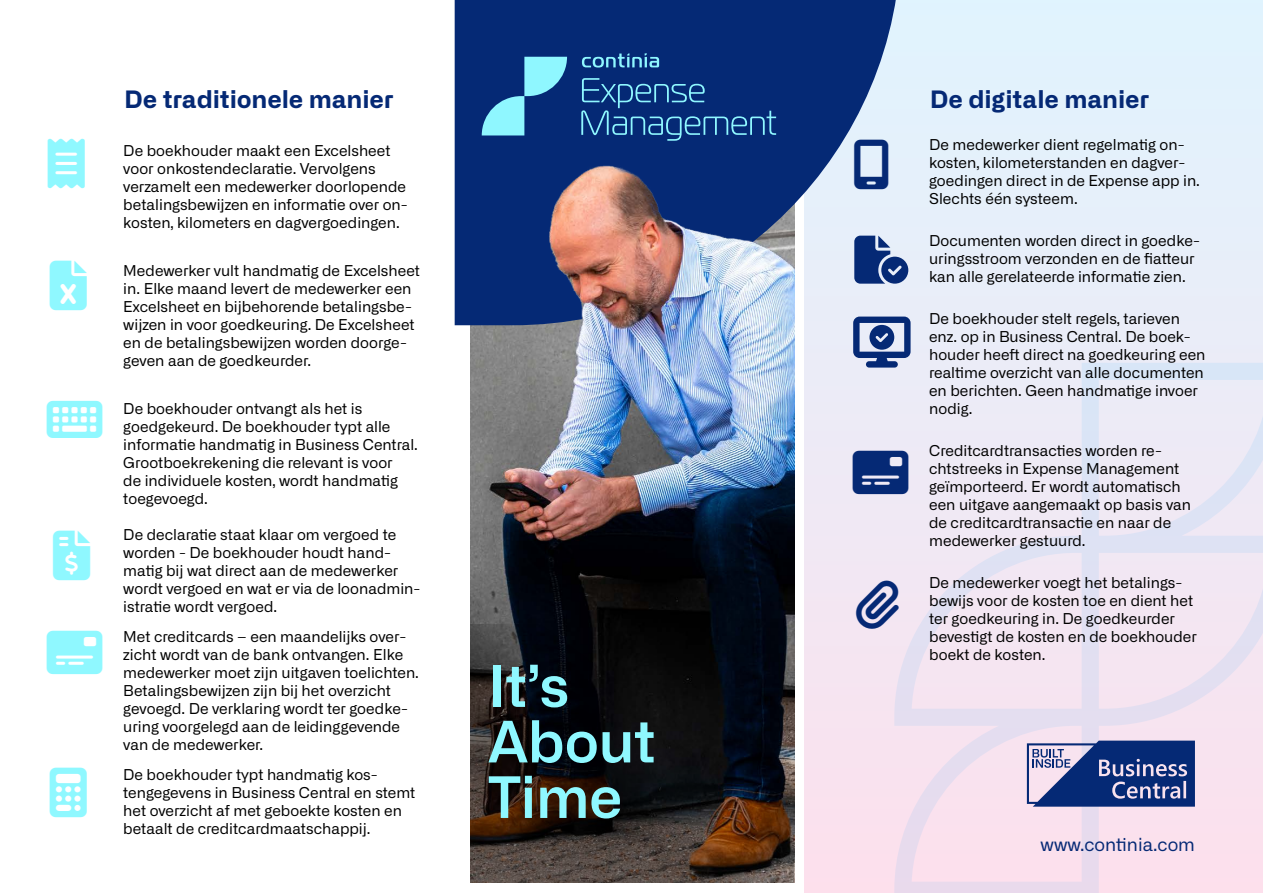
<style>
.page{position:relative;width:1263px;height:893px;background:#fff}
.page>*{position:absolute;margin:0;border:0;box-sizing:border-box;transform-origin:0 0}
.t1{font:600 57.15px/55.5px "Alliance No.2";color:#8ff8ff}
.t2{font:700 24px "Alliance No.2";letter-spacing:.02em;color:#052975}
.t3{font:18px "Alliance No.2";color:#052975}
.t4{font:15px/18px "Alliance No.2";color:#000}
</style>
<div class="page">
<div style="left:805px;top:0;width:458px;height:893px;background:linear-gradient(to right,#efe9f5,#e1f3fd)"></div>
<svg style="left:894px;top:363px;width:369px;height:530px;background:#efe4f1"></svg>
<img style="left:470px;top:325px;width:324px;height:299px">
<svg style="left:455px;top:0;width:446px;height:325px;background:#46629b"></svg>
<svg style="left:854px;top:236px;width:54px;height:48px;background:#49659d"></svg>
<svg style="left:853px;top:317px;width:57px;height:51px;background:#647aab"></svg>
<img style="left:470px;top:138px;width:323px;height:378px">
<svg style="left:470px;top:624px;width:324px;height:258px;background:#211b19"></svg>
<svg style="left:582px;top:53px;width:77px;height:15px"></svg>
<svg style="left:581px;top:78px;width:195px;height:63px;background:#174587"></svg>
<svg style="left:482px;top:57px;width:85px;height:78px;background:#3c7bac"></svg>
<svg style="left:1027px;top:741px;width:168px;height:66px;background:#475c96"></svg>
<div style="left:854px;top:140px;width:34px;height:49px;background:#e5f0fb"></div>
<div style="left:853px;top:451px;width:55px;height:43px;background:#eeeaf5"></div>
<div style="left:855px;top:580px;width:44px;height:51px;background:#f3e6f2"></div>
<h2 class="t2" style="left:124px;top:83px;width:270px">De traditionele manier</h2>
<p class="t4" style="left:123px;top:141px;width:286px">De boekhouder maakt een Excelsheet voor onkostendeclaratie. Vervolgens verzamelt een medewerker doorlopende betalingsbewijzen en informatie over on&shy;kosten, kilometers en dagvergoedingen.</p>
<p class="t4" style="left:123px;top:261px;width:298px">Medewerker vult handmatig de Excelsheet in. Elke maand levert de medewerker een Excelsheet en bijbehorende betalingsbe&shy;wijzen in voor goedkeuring. De Excelsheet en de betalingsbewijzen worden doorge&shy;geven aan de goedkeurder.</p>
<p class="t4" style="left:123px;top:399px;width:296px">De boekhouder ontvangt als het is goedgekeurd. De boekhouder typt alle informatie handmatig in Business Central.<br>Grootboekrekening die relevant is voor<br>de individuele kosten, wordt handmatig toegevoegd.</p>
<p class="t4" style="left:123px;top:525px;width:299px">De declaratie staat klaar om vergoed te worden - De boekhouder houdt hand&shy;matig bij wat direct aan de medewerker wordt vergoed en wat er via de loonadmin&shy;istratie wordt vergoed.</p>
<p class="t4" style="left:123px;top:627px;width:297px">Met creditcards – een maandelijks over&shy;zicht wordt van de bank ontvangen. Elke medewerker moet zijn uitgaven toelichten.<br>Betalingsbewijzen zijn bij het overzicht gevoegd. De verklaring wordt ter goedke&shy;uring voorgelegd aan de leidinggevende van de medewerker.</p>
<p class="t4" style="left:123px;top:765px;width:294px">De boekhouder typt handmatig kos&shy;tengegevens in Business Central en stemt het overzicht af met geboekte kosten en betaalt de creditcardmaatschappij.</p>
<h1 class="t1" style="left:488px;top:658px;width:169px">It’s<br>About<br>Time</h1>
<h2 class="t2" style="left:930px;top:83px;width:220px">De digitale manier</h2>
<p class="t4" style="left:929px;top:135px;width:272px">De medewerker dient regelmatig on&shy;kosten, kilometerstanden en dagver&shy;goedingen direct in de Expense app in.<br>Slechts één systeem.</p>
<p class="t4" style="left:929px;top:231px;width:272px">Documenten worden direct in goedke&shy;uringsstroom verzonden en de fiatteur kan alle gerelateerde informatie zien.</p>
<p class="t4" style="left:929px;top:309px;width:278px">De boekhouder stelt regels, tarieven enz. op in Business Central. De boek&shy;houder heeft direct na goedkeuring een realtime overzicht van alle documenten en berichten. Geen handmatige invoer nodig.</p>
<p class="t4" style="left:929px;top:441px;width:263px">Creditcardtransacties worden re&shy;chtstreeks in Expense Management geïmporteerd. Er wordt automatisch een uitgave aangemaakt op basis van de creditcardtransactie en naar de medewerker gestuurd.</p>
<p class="t4" style="left:929px;top:573px;width:269px">De medewerker voegt het betalings&shy;bewijs voor de kosten toe en dient het ter goedkeuring in. De goedkeurder bevestigt de kosten en de boekhouder boekt de kosten.</p>
<p class="t3" style="left:1040px;top:833px;width:156px">www.continia.com</p>
</div>
